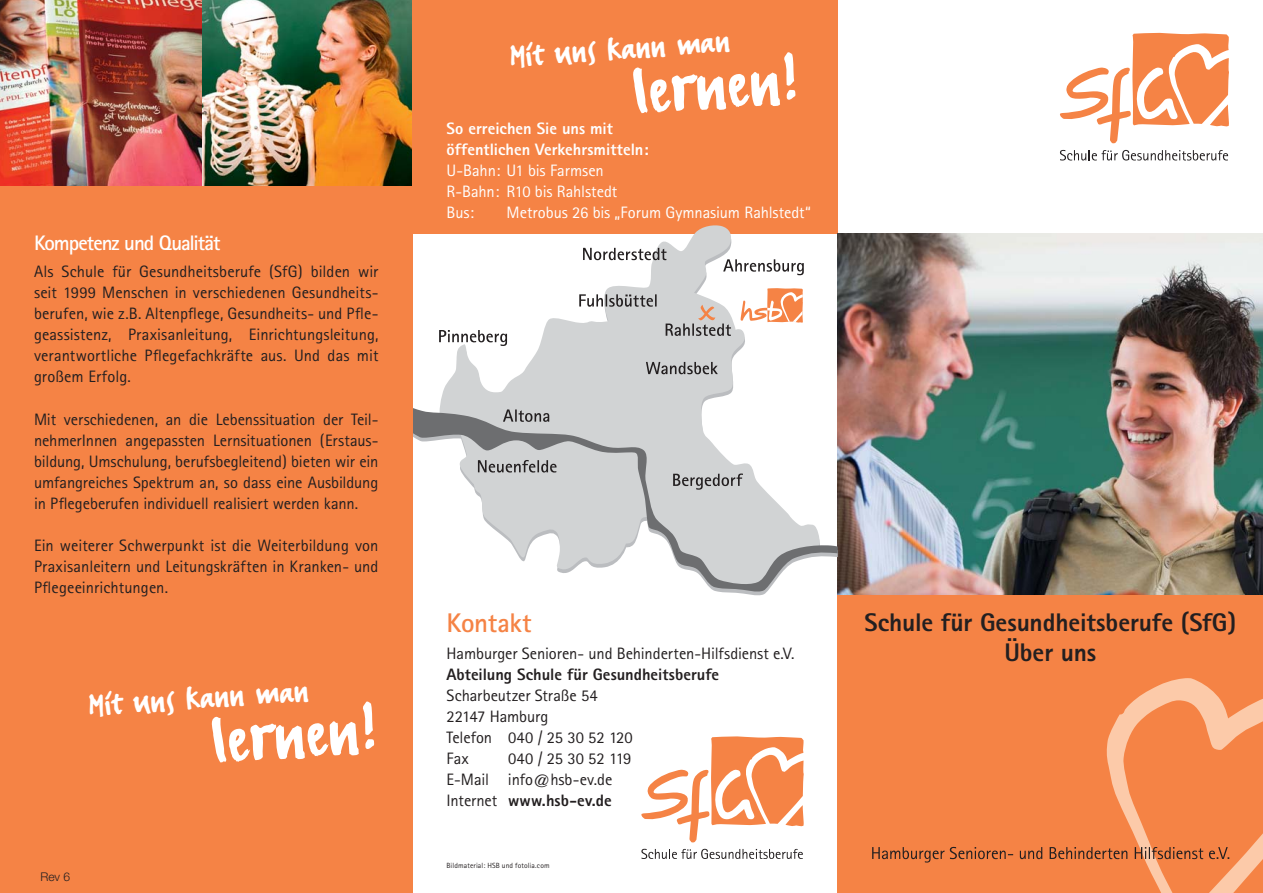
<style>
.page{position:relative;width:1263px;height:893px;background:#fff}
.page>*{position:absolute;margin:0;border:0;box-sizing:border-box;transform-origin:0 0}
.t1{font:82.5px "FF Erikrighthand";color:#fff}
.t2{font:39px "FF Erikrighthand";color:#fff}
.t3{font:700 27px "Rotis Sans Serif";letter-spacing:-.015em;color:#f58345}
.t4{font:800 25.5px/30.6px "Rotis Sans Serif";letter-spacing:-.005em;color:#231f20;text-align:center}
.t5{font:700 21px "Rotis Sans Serif";letter-spacing:-.05em;color:#fff}
.t6{font:16.5px/21px "Rotis Sans Serif";color:#231f20;text-align:justify}
.t7{font:16.5px/21px "Rotis Sans Serif";letter-spacing:-.01em;color:#fff}
.t8{font:800 16.5px/21px "Rotis Sans Serif";color:#fff}
.t9{font:800 16.5px "Rotis Sans Serif";color:#231f20}
.t10{font:300 12px "Helvetica Neue";color:#231f20}
.t11{font:7.5px "Rotis Sans Serif";letter-spacing:.015em;color:#231f20}
.s1{font-weight:800}
</style>
<div class="page">
<img style="left:0;top:0;width:412px;height:186px">
<div style="left:412px;top:0;width:426px;height:234px;background:#f58345"></div>
<img style="left:838px;top:234px;width:425px;height:361px">
<div style="left:838px;top:595px;width:425px;height:298px;background:#f58345"></div>
<svg style="left:872px;top:678px;width:391px;height:215px"></svg>
<svg style="left:440px;top:225px;width:362px;height:183px"></svg>
<svg style="left:412px;top:408px;width:426px;height:185px;fill:#d1d3d4"></svg>
<svg style="left:673px;top:473px;width:70px;height:17px"></svg>
<svg style="left:478px;top:460px;width:78px;height:13px"></svg>
<svg style="left:503px;top:409px;width:46px;height:13px"></svg>
<svg style="left:646px;top:362px;width:72px;height:12px"></svg>
<svg style="left:723px;top:259px;width:81px;height:16px"></svg>
<svg style="left:579px;top:294px;width:78px;height:13px"></svg>
<svg style="left:583px;top:248px;width:83px;height:12px"></svg>
<svg style="left:439px;top:330px;width:68px;height:16px"></svg>
<svg style="left:740px;top:288px;width:63px;height:35px"></svg>
<svg style="left:666px;top:305px;width:65px;height:31px;background:#bbb7b5"></svg>
<div style="left:0;top:186px;width:412px;height:707px;background:#f58345"></div>
<svg style="left:1060px;top:150px;width:168px;height:11px"></svg>
<svg style="left:1060px;top:33px;width:169px;height:110px"></svg>
<svg style="left:641px;top:849px;width:162px;height:10px"></svg>
<svg style="left:641px;top:736px;width:163px;height:106px"></svg>
<p class="t5" style="left:34px;top:236px;width:188px">Kompetenz und Qualität</p>
<p class="t6" style="left:34px;top:263px;width:346px">Als Schule für Gesundheitsberufe (SfG) bilden wir seit 1999 Menschen in verschiedenen Gesundheits&shy;berufen, wie z.B. Altenpflege, Gesundheits- und Pfle&shy;geassistenz, Praxisanleitung, Einrichtungsleitung, verantwortliche Pflegefachkräfte aus. Und das mit großem Erfolg.</p>
<p class="t6" style="left:34px;top:410px;width:346px">Mit verschiedenen, an die Lebenssituation der Teil&shy;nehmerInnen angepassten Lernsituationen (Erstaus&shy;bildung, Umschulung, berufsbegleitend) bieten wir ein umfangreiches Spektrum an, so dass eine Ausbildung in Pflegeberufen individuell realisiert werden kann.</p>
<p class="t6" style="left:34px;top:536px;width:346px">Ein weiterer Schwerpunkt ist die Weiterbildung von Praxisanleitern und Leitungskräften in Kranken- und Pflegeeinrichtungen.</p>
<h2 class="t2" style="left:86px;top:680px;width:222px;rotate:-4deg">Mit uns kann man</h2>
<h1 class="t1" style="left:209px;top:686px;width:166px;rotate:-4deg">lernen!</h1>
<p class="t10" style="left:40px;top:873px;width:31px">Rev 6</p>
<h2 class="t2" style="left:508px;top:31px;width:222px;rotate:-4deg">Mit uns kann man</h2>
<h1 class="t1" style="left:630px;top:37px;width:166px;rotate:-4deg">lernen!</h1>
<p class="t8" style="left:446px;top:120px;width:204px">So erreichen Sie uns mit öffentlichen Verkehrsmitteln:</p>
<p class="t7" style="left:446px;top:162px;width:172px">U-Bahn: U1 bis Farmsen<br>R-Bahn: R10 bis Rahlstedt<br>Bus:</p>
<p class="t7" style="left:507px;top:204px;width:306px">Metrobus 26 bis „Forum Gymnasium Rahlstedt“</p>
<h3 class="t3" style="left:446px;top:613px;width:87px">Kontakt</h3>
<p class="t6" style="left:446px;top:645px;width:349px">Hamburger Senioren- und Behinderten-Hilfsdienst e.V.</p>
<p class="t9" style="left:446px;top:669px;width:274px">Abteilung Schule für Gesundheitsberufe</p>
<p class="t6" style="left:446px;top:687px;width:188px;text-align:left">Scharbeutzer Straße 54<br>22147 Hamburg<br>Telefon 040 / 25 30 52 120<br>Fax</p>
<p class="t6" style="left:446px;top:750px;width:186px;text-align:left;text-indent:61px">040 / 25 30 52 119<br>E-Mail info@hsb-ev.de<br>Internet <span class="s1">www.hsb-ev.de</span></p>
<p class="t11" style="left:446px;top:863px;width:105px">Bildmaterial: HSB und fotolia.com</p>
<h3 class="t4" style="left:864px;top:609px;width:373px">Schule für Gesundheitsberufe (SfG)<br>Über uns</h3>
</div>
